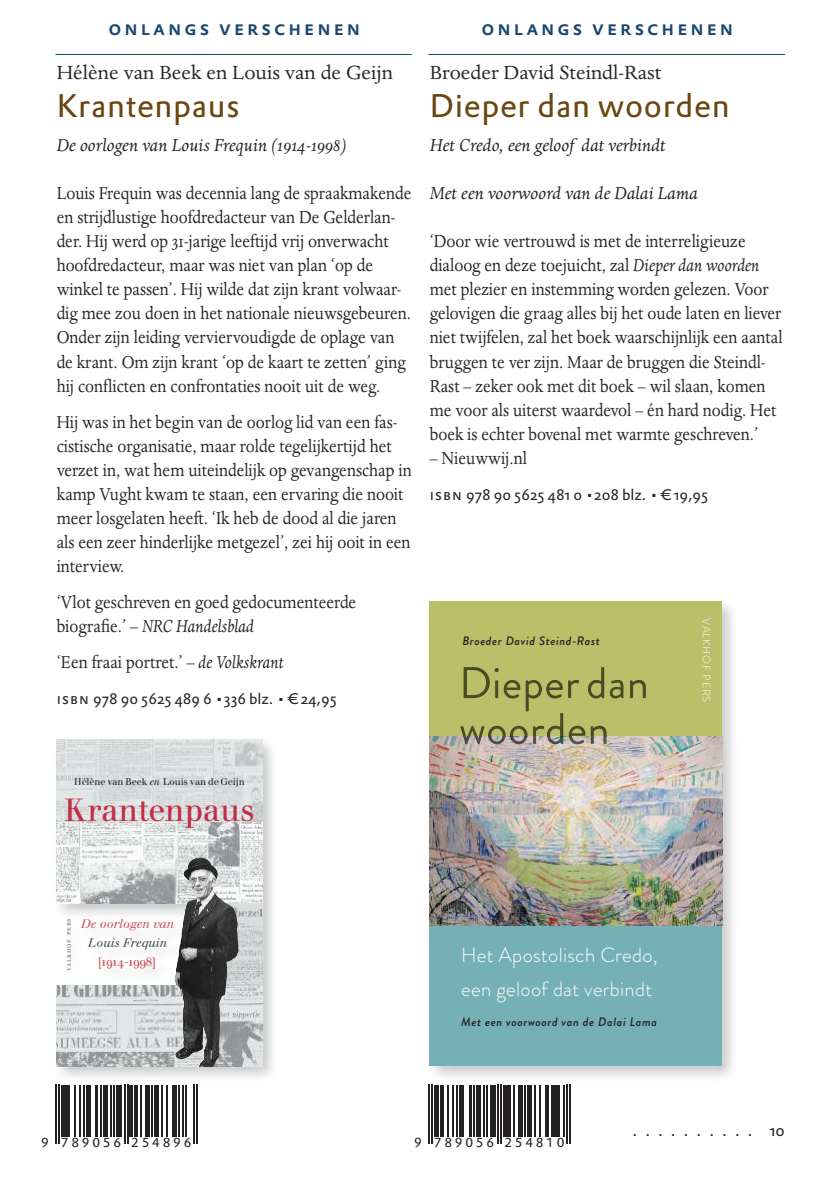
<style>
.page{position:relative;width:840px;height:1191px;background:#fff}
.page>*{position:absolute;margin:0;border:0;box-sizing:border-box;transform-origin:0 0}
.t1{font:32px "DTL Prokyon ST";letter-spacing:.02em;color:#6a4611}
.t2{font:31.6px "Walbaum Buch Exp BQ Regular Os F";color:#c32d46}
.t3{font:22px "Dante MT Std";color:#272526}
.t4{font:300 20.6px/34.4px "Brandon Grotesque";letter-spacing:.015em;color:#fff}
.t5{font:20px/24px "Dante MT Std";color:#272526;scale:.88 1}
.t6{font:italic 20px "Dante MT Std";color:#272526}
.t7{font:500 20px "DTL Prokyon T Caps";letter-spacing:.15em;color:#194570}
.t8{font:16px "DTL Prokyon ST";color:#272526}
.t9{font:15px "DTL Prokyon ST";color:#272526}
.t10{font:12.8px "DTL Prokyon T";letter-spacing:.215em;color:#222021}
.t11{font:12.4px "Walbaum Buch Exp BQ Italic Os F";color:#cb535a}
.t12{font:12.4px "Walbaum Buch Exp BQ Italic Os F";color:#4c4d50}
.t13{font:12.4px "Walbaum Buch Exp BQ Regular Os F";color:#cb535a}
.t14{font:italic 500 12.2px "Brandon Grotesque";letter-spacing:.05em;color:#222021}
.t15{font:300 10.6px "Brandon Grotesque";letter-spacing:.07em;color:#fff}
.t16{font:9.6px "Walbaum Buch Exp BQ Regular Os F";letter-spacing:-.01em;color:#222021}
.t17{font:7px "Walbaum Buch Exp BQ";letter-spacing:.1em;color:#66686c}
.s1{font-style:italic}
.s2{font-family:"DTL Prokyon T Caps"}
.s3{font-family:"Walbaum Buch Exp BQ Italic Os F"}
</style>
<div class="page">
<hr style="left:55px;top:1085px;width:1px;height:59px;background:#222021">
<hr style="left:58px;top:1085px;width:1px;height:59px;background:#222021">
<hr style="left:61px;top:1085px;width:4px;height:51px;background:#222021">
<hr style="left:67px;top:1085px;width:3px;height:51px;background:#222021">
<hr style="left:75px;top:1085px;width:1px;height:51px;background:#222021">
<hr style="left:79px;top:1085px;width:1px;height:51px;background:#222021">
<hr style="left:83px;top:1085px;width:2px;height:51px;background:#222021">
<div style="left:86px;top:1085px;width:5px;height:51px;background:#222021"></div>
<hr style="left:95px;top:1085px;width:3px;height:51px;background:#222021">
<hr style="left:100px;top:1085px;width:1px;height:51px;background:#222021">
<hr style="left:103px;top:1085px;width:4px;height:51px;background:#222021">
<hr style="left:110px;top:1085px;width:2px;height:51px;background:#222021">
<hr style="left:113px;top:1085px;width:2px;height:51px;background:#222021">
<div style="left:116px;top:1085px;width:6px;height:51px;background:#222021"></div>
<hr style="left:124px;top:1085px;width:1px;height:59px;background:#222021">
<hr style="left:127px;top:1085px;width:1px;height:59px;background:#222021">
<hr style="left:130px;top:1085px;width:3px;height:51px;background:#222021">
<hr style="left:134px;top:1085px;width:3px;height:51px;background:#222021">
<hr style="left:140px;top:1085px;width:2px;height:51px;background:#222021">
<hr style="left:145px;top:1085px;width:4px;height:51px;background:#222021">
<hr style="left:151px;top:1085px;width:1px;height:51px;background:#222021">
<hr style="left:154px;top:1085px;width:4px;height:51px;background:#222021">
<hr style="left:161px;top:1085px;width:2px;height:51px;background:#222021">
<hr style="left:166px;top:1085px;width:1px;height:51px;background:#222021">
<hr style="left:172px;top:1085px;width:4px;height:51px;background:#222021">
<hr style="left:178px;top:1085px;width:1px;height:51px;background:#222021">
<hr style="left:182px;top:1085px;width:2px;height:51px;background:#222021">
<hr style="left:185px;top:1085px;width:2px;height:51px;background:#222021">
<hr style="left:193px;top:1085px;width:1px;height:59px;background:#222021">
<hr style="left:196px;top:1085px;width:1px;height:59px;background:#222021">
<img style="left:55px;top:739px;width:218px;height:349px">
<img style="left:57px;top:821px;width:205px;height:82px">
<svg style="left:57px;top:739px;width:205px;height:82px;background:#d9ddde"></svg>
<img style="left:57px;top:985px;width:205px;height:81px">
<img style="left:186px;top:903px;width:76px;height:82px">
<img style="left:215px;top:1003px;width:5px;height:59px">
<hr style="left:55px;top:54px;width:356px;height:1px;background:#0f4d56">
<hr style="left:428px;top:1085px;width:1px;height:59px;background:#222021">
<hr style="left:431px;top:1085px;width:1px;height:59px;background:#222021">
<div style="left:433px;top:1085px;width:5px;height:51px;background:#222021"></div>
<svg style="left:440px;top:1088px;width:3px;height:48px"></svg>
<hr style="left:447px;top:1085px;width:2px;height:51px;background:#222021">
<hr style="left:452px;top:1085px;width:1px;height:51px;background:#222021">
<hr style="left:456px;top:1085px;width:2px;height:51px;background:#222021">
<div style="left:459px;top:1085px;width:5px;height:51px;background:#222021"></div>
<hr style="left:468px;top:1085px;width:3px;height:51px;background:#222021">
<hr style="left:472px;top:1085px;width:2px;height:51px;background:#222021">
<div style="left:475px;top:1085px;width:5px;height:51px;background:#222021"></div>
<hr style="left:483px;top:1085px;width:1px;height:51px;background:#222021">
<hr style="left:486px;top:1085px;width:1px;height:51px;background:#222021">
<div style="left:489px;top:1085px;width:6px;height:51px;background:#222021"></div>
<hr style="left:496px;top:1085px;width:2px;height:59px;background:#222021">
<hr style="left:499px;top:1085px;width:2px;height:59px;background:#222021">
<svg style="left:503px;top:1088px;width:3px;height:48px"></svg>
<hr style="left:507px;top:1085px;width:3px;height:51px;background:#222021">
<hr style="left:513px;top:1085px;width:1px;height:51px;background:#222021">
<div style="left:517px;top:1085px;width:5px;height:51px;background:#222021"></div>
<hr style="left:523px;top:1085px;width:2px;height:51px;background:#222021">
<div style="left:526px;top:1085px;width:5px;height:51px;background:#222021"></div>
<hr style="left:534px;top:1085px;width:1px;height:51px;background:#222021">
<hr style="left:538px;top:1085px;width:2px;height:51px;background:#222021">
<hr style="left:544px;top:1085px;width:3px;height:51px;background:#222021">
<hr style="left:550px;top:1085px;width:3px;height:51px;background:#222021">
<hr style="left:555px;top:1085px;width:4px;height:51px;background:#222021">
<hr style="left:562px;top:1085px;width:2px;height:51px;background:#222021">
<hr style="left:565px;top:1085px;width:2px;height:59px;background:#222021">
<hr style="left:568px;top:1085px;width:2px;height:59px;background:#222021">
<img style="left:428px;top:601px;width:305px;height:487px">
<div style="left:429px;top:601px;width:292px;height:264px;background:#bbbf69"></div>
<div style="left:429px;top:802px;width:292px;height:264px;background:#75b0b6"></div>
<img style="left:429px;top:736px;width:292px;height:189px">
<svg style="left:460px;top:667px;width:185px;height:69px"></svg>
<img style="left:462px;top:736px;width:144px;height:8px">
<hr style="left:428px;top:54px;width:356px;height:1px;background:#0f4d56">
<p class="t7" style="left:108px;top:16px;width:253px">onlangs verschenen</p>
<p class="t3" style="left:57px;top:65px;width:337px">Hélène van Beek en Louis van de Geijn</p>
<h1 class="t1" style="left:57px;top:88px;width:184px">Krantenpaus</h1>
<p class="t6" style="left:57px;top:138px;width:291px">De oorlogen van Louis Frequin (1914-1998)</p>
<p class="t5" style="left:57px;top:183px;width:404px">Louis Frequin was decennia lang de spraakmakende en strijdlustige hoofdredacteur van De Gelderlan&shy;der. Hij werd op 31-jarige leeftijd vrij onverwacht hoofdredacteur, maar was niet van plan ‘op de winkel te passen’. Hij wilde dat zijn krant volwaar&shy;dig mee zou doen in het nationale nieuwsgebeuren.<br>Onder zijn leiding verviervoudigde de oplage van de krant. Om zijn krant ‘op de kaart te zetten’ ging hij conflicten en confrontaties nooit uit de weg.</p>
<p class="t5" style="left:57px;top:411px;width:404px">Hij was in het begin van de oorlog lid van een fas&shy;cistische organisatie, maar rolde tegelijkertijd het verzet in, wat hem uiteindelijk op gevangenschap in kamp Vught kwam te staan, een ervaring die nooit meer losgelaten heeft. ‘Ik heb de dood al die jaren als een zeer hinderlijke metgezel’, zei hij ooit in een interview.</p>
<p class="t5" style="left:57px;top:591px;width:342px">‘Vlot geschreven en goed gedocumenteerde biografie.’ – <span class="s1">NRC Handelsblad</span></p>
<p class="t5" style="left:57px;top:651px;width:259px">‘Een fraai portret.’ – <span class="s1">de Volkskrant</span></p>
<p class="t9" style="left:57px;top:689px;width:281px"><span class="s2">isbn</span> 978 90 5625 489 6 •336 blz. • € 24,95</p>
<p class="t7" style="left:481px;top:16px;width:253px">onlangs verschenen</p>
<p class="t3" style="left:429px;top:65px;width:233px">Broeder David Steindl-Rast</p>
<h1 class="t1" style="left:429px;top:88px;width:301px">Dieper dan woorden</h1>
<p class="t6" style="left:429px;top:138px;width:237px">Het Credo, een geloof dat verbindt</p>
<p class="t6" style="left:429px;top:186px;width:269px">Met een voorwoord van de Dalai Lama</p>
<p class="t5" style="left:429px;top:231px;width:402px">‘Door wie vertrouwd is met de interreligieuze dialoog en deze toejuicht, zal <span class="s1">Dieper dan woorden </span>met plezier en instemming worden gelezen. Voor gelovigen die graag alles bij het oude laten en liever niet twijfelen, zal het boek waarschijnlijk een aantal bruggen te ver zijn. Maar de bruggen die Steindl-Rast – zeker ook met dit boek – wil slaan, komen me voor als uiterst waardevol – én hard nodig. Het boek is echter bovenal met warmte geschreven.’</p>
<p class="t5" style="left:429px;top:447px;width:112px">– Nieuwwij.nl</p>
<p class="t9" style="left:429px;top:485px;width:280px"><span class="s2">isbn</span> 978 90 5625 481 0 •208 blz. • € 19,95</p>
<p class="t14" style="left:462px;top:637px;width:139px">Broeder David Steind-Rast</p>
<p class="t15" style="left:709px;top:618px;width:85px;rotate:90deg">VALKHOF PERS</p>
<p class="t16" style="left:74px;top:776px;width:172px">Hélène van Beek <span class="s3">en</span> Louis van de Geijn</p>
<h2 class="t2" style="left:64px;top:793px;width:192px">Krantenpaus</h2>
<p class="t17" style="left:64px;top:970px;width:54px;rotate:-90deg">valkhof pers</p>
<p class="t11" style="left:80px;top:917px;width:95px">De oorlogen van</p>
<p class="t12" style="left:87px;top:936px;width:80px">Louis Frequin</p>
<p class="t13" style="left:98px;top:955px;width:60px">[1914-1998]</p>
<p class="t4" style="left:461px;top:940px;width:198px">Het Apostolisch Credo, een geloof dat verbindt</p>
<p class="t14" style="left:461px;top:1017px;width:197px">Met een voorwoord van de Dalai Lama</p>
<p class="t10" style="left:41px;top:1135px;width:152px">9 789056 254896</p>
<p class="t10" style="left:414px;top:1135px;width:152px">9 789056 254810</p>
<p class="t8" style="left:632px;top:1120px;width:154px">.......... 10</p>
</div>
